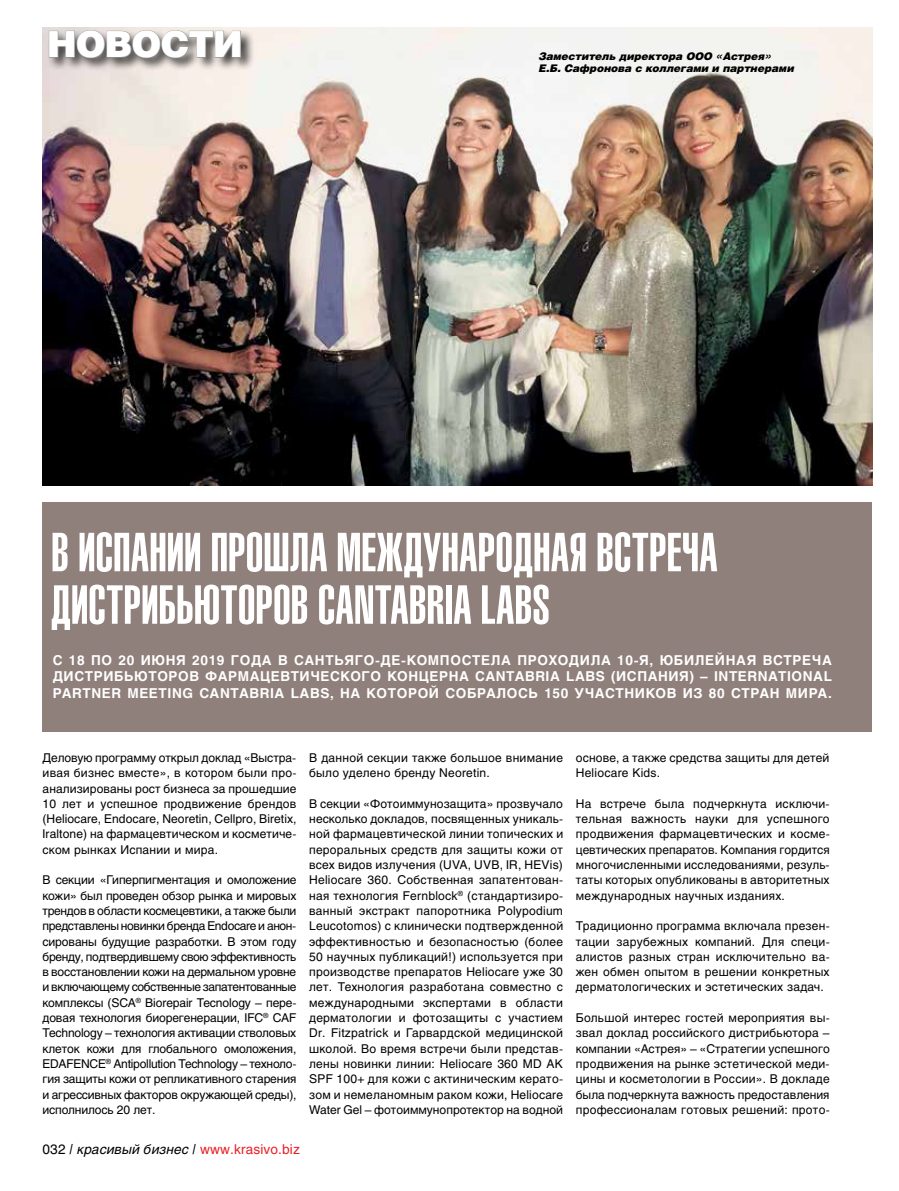
<style>
.page{position:relative;width:899px;height:1191px;background:#fff}
.page>*{position:absolute;margin:0;border:0;box-sizing:border-box;transform-origin:0 0}
.t1{font:54px/52.5px "Helios Ultra Compressed";color:#fff}
.t2{font:900 36px "Helios";letter-spacing:-.03em;color:#fff}
.t3{font:700 13.5px/16.5px "Helios";letter-spacing:.045em;color:#fff;text-align:justify}
.t4{font:italic 13.5px "Helios";letter-spacing:.01em;color:#000}
.t5{font:12px/15.3px "Helios";letter-spacing:.02em;color:#000;text-align:justify}
.t6{font:italic 900 10.5px/12px "Helios";color:#000}
.s1{font-weight:700;font-size:12px}
.s2{font-style:normal}
.s3{font-style:normal;color:#ed1d24}
</style>
<div class="page">
<img style="left:43px;top:27px;width:829px;height:459px">
<div style="left:43px;top:502px;width:829px;height:229px;background:#90807b"></div>
<div style="left:47px;top:29px;width:208px;height:43px;background:#000;opacity:.75"></div>
<svg style="left:49px;top:30px;width:192px;height:29px;background:#989592"></svg>
<h2 class="t2" style="left:47px;top:22px;width:198px">НОВОСТИ</h2>
<p class="t6" style="left:538px;top:49px;width:257px">Заместитель директора ООО <span class="s1">«</span>Астрея<span class="s1">»<br></span>Е.Б. Сафронова с коллегами и партнерами</p>
<h1 class="t1" style="left:51px;top:524px;width:667px">В ИСПАНИИ ПРОШЛА МЕЖДУНАРОДНАЯ ВСТРЕЧА<br>ДИСТРИБЬЮТОРОВ CANTABRIA LABS</h1>
<p class="t3" style="left:53px;top:651px;width:780px">C 18 ПО 20 ИЮНЯ 2019 ГОДА В САНТЬЯГО-ДЕ-КОМПОСТЕЛА ПРОХОДИЛА 10-Я, ЮБИЛЕЙНАЯ ВСТРЕЧА ДИСТРИБЬЮТОРОВ ФАРМАЦЕВТИЧЕСКОГО КОНЦЕРНА CANTABRIA LABS (ИСПАНИЯ) – INTERNATIONAL PARTNER MEETING CANTABRIA LABS, НА КОТОРОЙ СОБРАЛОСЬ 150 УЧАСТНИКОВ ИЗ 80 СТРАН МИРА.</p>
<p class="t5" style="left:43px;top:750px;width:255px">Деловую программу открыл доклад «Выстра&shy;ивая бизнес вместе», в котором были про&shy;анализированы рост бизнеса за прошедшие 10 лет и успешное продвижение брендов (Heliocare, Endocare, Neoretin, Cellpro, Biretix, Iraltone) на фармацевтическом и косметиче&shy;ском рынках Испании и мира.</p>
<p class="t5" style="left:43px;top:872px;width:255px">В секции «Гиперпигментация и омоложение кожи» был проведен обзор рынка и мировых трендов в области космецевтики, а также были представлены новинки бренда Endocare и анон&shy;сированы будущие разработки. В этом году бренду, подтвердившему свою эффективность в восстановлении кожи на дермальном уровне и включающему собственные запатентованные комплексы (SCA<sup>®</sup> Biorepair Tecnology – пере&shy;довая технология биорегенерации, IFC<sup>®</sup> CAF Technology – технология активации стволовых клеток кожи для глобального омоложения, EDAFENCE<sup>®</sup> Antipollution Technology – техноло&shy;гия защиты кожи от репликативного старения и агрессивных факторов окружающей среды), исполнилось 20 лет.</p>
<p class="t5" style="left:309px;top:750px;width:255px">В данной секции также большое внимание было уделено бренду Neoretin.</p>
<p class="t5" style="left:309px;top:796px;width:255px">В секции «Фотоиммунозащита» прозвучало несколько докладов, посвященных уникаль&shy;ной фармацевтической линии топических и пероральных средств для защиты кожи от всех видов излучения (UVA, UVB, IR, HEVis)<br>Heliocare 360. Собственная запатентован&shy;ная технология Fernblock<sup>®</sup> (стандартизиро&shy;ванный экстракт папоротника Polypodium Leucotomos) с клинически подтвержденной эффективностью и безопасностью (более 50 научных публикаций!) используется при производстве препаратов Heliocare уже 30 лет. Технология разработана совместно с международными экспертами в области дерматологии и фотозащиты с участием Dr. Fitzpatrick и Гарвардской медицинской школой. Во время встречи были представ&shy;лены новинки линии: Heliocare 360 MD AK SPF 100+ для кожи с актиническим керато&shy;зом и немеланомным раком кожи, Heliocare Water Gel – фотоиммунопротектор на водной</p>
<p class="t4" style="left:43px;top:1141px;width:259px"><span class="s2">032</span> | красивый бизнес | <span class="s3">www.krasivo.biz</span></p>
<p class="t5" style="left:575px;top:750px;width:255px">основе, а также средства защиты для детей<br>Heliocare Kids.</p>
<p class="t5" style="left:575px;top:796px;width:255px">На встрече была подчеркнута исключи&shy;тельная важность науки для успешного продвижения фармацевтических и косме&shy;цевтических препаратов. Компания гордится многочисленными исследованиями, резуль&shy;таты которых опубликованы в авторитетных международных научных изданиях.</p>
<p class="t5" style="left:575px;top:918px;width:255px">Традиционно программа включала презен&shy;тации зарубежных компаний. Для специ&shy;алистов разных стран исключительно ва&shy;жен обмен опытом в решении конкретных дерматологических и эстетических задач.</p>
<p class="t5" style="left:575px;top:1010px;width:255px">Большой интерес гостей мероприятия вы&shy;звал доклад российского дистрибьютора – компании «Астрея» – «Стратегии успешного продвижения на рынке эстетической меди&shy;цины и косметологии в России». В докладе была подчеркнута важность предоставления профессионалам готовых решений: прото-</p>
</div>
